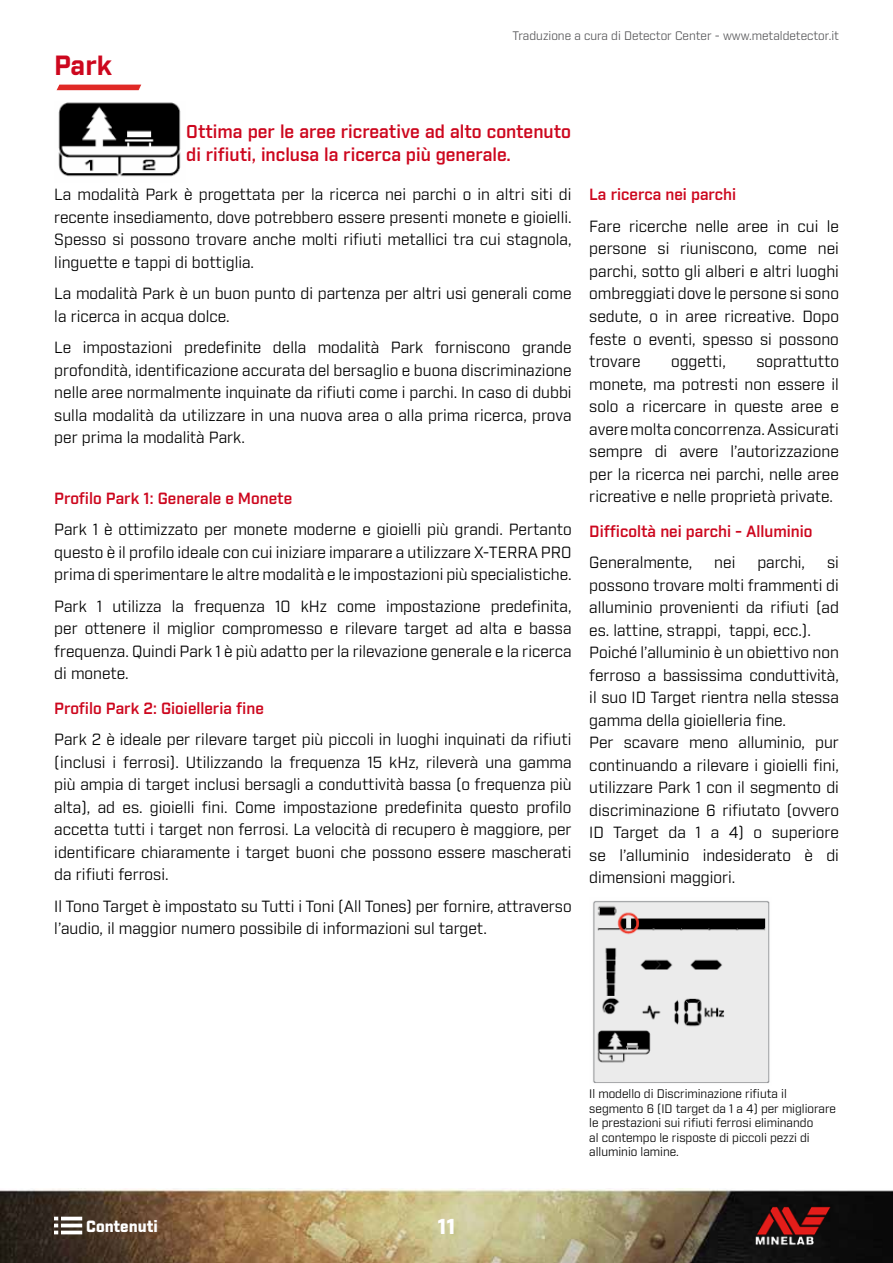
<style>
.page{position:relative;width:893px;height:1263px;background:#fff}
.page>*{position:absolute;margin:0;border:0;box-sizing:border-box;transform-origin:0 0}
.t1{font:700 27px "Industry";color:#cd071e}
.t2{font:900 21px "Industry";color:#fff}
.t3{font:600 18px/22.5px "Industry";color:#cd071e}
.t4{font:15.75px/22.5px "Industry";color:#000;text-align:justify}
.t5{font:600 15.75px "Industry";color:#cd071e}
.t6{font:900 15.75px "Industry";color:#fff}
.t7{font:12px/14.4px "Industry";color:#000}
.t8{font:12px "Industry";color:#58585a}
</style>
<div class="page">
<img style="left:0;top:1188px;width:893px;height:75px">
<img style="left:747px;top:1199px;width:91px;height:54px">
<hr style="left:61px;top:1217px;width:21px;height:3px;background:#fff">
<hr style="left:61px;top:1224px;width:21px;height:3px;background:#fff">
<svg style="left:61px;top:1230px;width:21px;height:4px"></svg>
<svg style="left:54px;top:1217px;width:4px;height:17px"></svg>
<img style="left:56px;top:84px;width:86px;height:6px">
<img style="left:593px;top:901px;width:177px;height:182px">
<img style="left:58px;top:102px;width:123px;height:75px">
<h1 class="t1" style="left:54px;top:49px;width:60px">Park</h1>
<p class="t8" style="left:512px;top:28px;width:328px">Traduzione a cura di Detector Center - www.metaldetector.it</p>
<p class="t3" style="left:186px;top:121px;width:386px">Ottima per le aree ricreative ad alto contenuto di rifiuti, inclusa la ricerca più generale.</p>
<p class="t4" style="left:54px;top:184px;width:519px">La modalità Park è progettata per la ricerca nei parchi o in altri siti di recente insediamento, dove potrebbero essere presenti monete e gioielli.<br>Spesso si possono trovare anche molti rifiuti metallici tra cui stagnola, linguette e tappi di bottiglia.</p>
<p class="t4" style="left:54px;top:283px;width:519px">La modalità Park è un buon punto di partenza per altri usi generali come la ricerca in acqua dolce.</p>
<p class="t4" style="left:54px;top:337px;width:519px">Le impostazioni predefinite della modalità Park forniscono grande profondità, identificazione accurata del bersaglio e buona discriminazione nelle aree normalmente inquinate da rifiuti come i parchi. In caso di dubbi sulla modalità da utilizzare in una nuova area o alla prima ricerca, prova per prima la modalità Park.</p>
<p class="t5" style="left:54px;top:489px;width:239px">Profilo Park 1: Generale e Monete</p>
<p class="t4" style="left:54px;top:519px;width:519px">Park 1 è ottimizzato per monete moderne e gioielli più grandi. Pertanto questo è il profilo ideale con cui iniziare imparare a utilizzare X‑TERRA PRO prima di sperimentare le altre modalità e le impostazioni più specialistiche.</p>
<p class="t4" style="left:54px;top:595px;width:519px">Park 1 utilizza la frequenza 10 kHz come impostazione predefinita, per ottenere il miglior compromesso e rilevare target ad alta e bassa frequenza. Quindi Park 1 è più adatto per la rilevazione generale e la ricerca di monete.</p>
<p class="t5" style="left:54px;top:699px;width:211px">Profilo Park 2: Gioielleria fine</p>
<p class="t4" style="left:54px;top:729px;width:519px">Park 2 è ideale per rilevare target più piccoli in luoghi inquinati da rifiuti (inclusi i ferrosi). Utilizzando la frequenza 15 kHz, rileverà una gamma più ampia di target inclusi bersagli a conduttività bassa (o frequenza più alta), ad es. gioielli fini. Come impostazione predefinita questo profilo accetta tutti i target non ferrosi. La velocità di recupero è maggiore, per identificare chiaramente i target buoni che possono essere mascherati da rifiuti ferrosi.</p>
<p class="t4" style="left:54px;top:895px;width:519px">Il Tono Target è impostato su Tutti i Toni (All Tones) per fornire, attraverso l’audio, il maggior numero possibile di informazioni sul target.</p>
<p class="t5" style="left:589px;top:185px;width:148px">La ricerca nei parchi</p>
<p class="t4" style="left:589px;top:215px;width:251px">Fare ricerche nelle aree in cui le persone si riuniscono, come nei parchi, sotto gli alberi e altri luoghi ombreggiati dove le persone si sono sedute, o in aree ricreative. Dopo feste o eventi, spesso si possono trovare</p>
<p class="t4" style="left:671px;top:350px;width:56px">oggetti,</p>
<p class="t4" style="left:589px;top:350px;width:251px;text-indent:167px">soprattutto monete, ma potresti non essere il solo a ricercare in queste aree e avere molta concorrenza. Assicurati sempre di avere l’autorizzazione per la ricerca nei parchi, nelle aree ricreative e nelle proprietà private.</p>
<p class="t5" style="left:589px;top:521px;width:225px">Difficoltà nei parchi - Alluminio</p>
<p class="t4" style="left:589px;top:552px;width:104px">Generalmente,</p>
<p class="t4" style="left:714px;top:552px;width:23px">nei</p>
<p class="t4" style="left:757px;top:552px;width:49px">parchi,</p>
<p class="t4" style="left:589px;top:552px;width:251px;text-align:left;text-indent:238px">si possono trovare molti frammenti di alluminio provenienti da rifiuti (ad es. lattine, strappi, tappi, ecc.).<br>Poiché l’alluminio è un obiettivo non ferroso a bassissima conduttività, il suo ID Target rientra nella stessa gamma della gioielleria fine.<br>Per scavare meno alluminio, pur continuando a rilevare i gioielli fini, utilizzare Park 1 con il segmento di discriminazione 6 rifiutato (ovvero<br>ID Target da 1 a 4) o superiore se l’alluminio indesiderato è di dimensioni maggiori.</p>
<p class="t6" style="left:86px;top:1217px;width:73px">Contenuti</p>
<h2 class="t2" style="left:438px;top:1214px;width:20px">11</h2>
<p class="t7" style="left:589px;top:1087px;width:248px">Il modello di Discriminazione rifiuta il segmento 6 (ID target da 1 a 4) per migliorare le prestazioni sui rifiuti ferrosi eliminando<br>al contempo le risposte di piccoli pezzi di alluminio lamine.</p>
</div>
